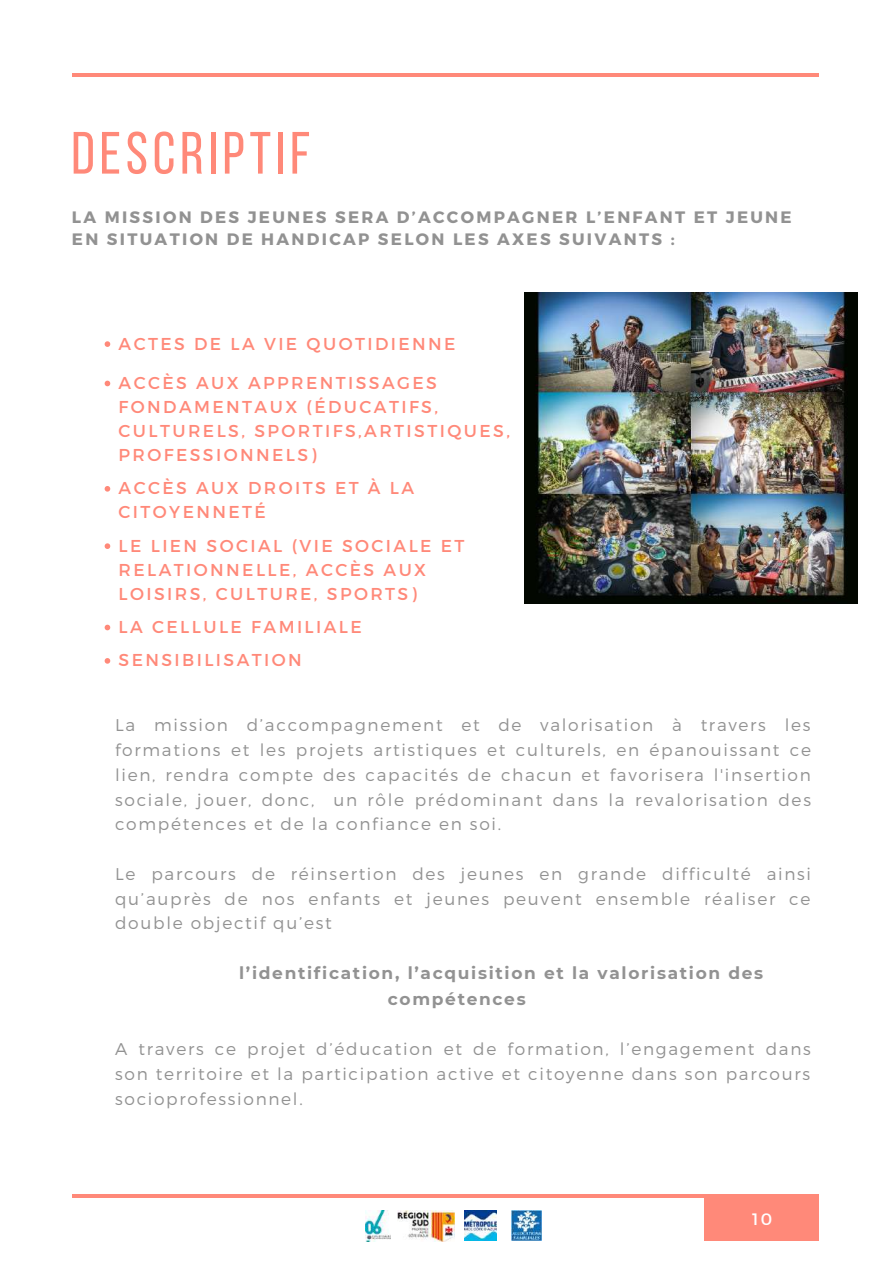
<style>
.page{position:relative;width:893px;height:1264px;background:#fff}
.page>*{position:absolute;margin:0;border:0;box-sizing:border-box;transform-origin:0 0}
.t1{font:59.55px "Bebas Neue";letter-spacing:.08em;color:#ff8979}
.t2{font:17.25px/24px "Montserrat";letter-spacing:.14em;color:#ff8979}
.t3{font:300 16.95px/24.8px "Montserrat";letter-spacing:.1em;color:#929292;text-align:justify}
.t4{font:700 16.95px/25.8px "Montserrat";letter-spacing:.1em;color:#929292}
.t5{font:700 16.5px/22.5px "Montserrat";letter-spacing:.14em;color:#929292}
.t6{font:16.5px "Montserrat";color:#fff}
</style>
<div class="page">
<hr style="left:72px;top:73px;width:747px;height:4px;background:#ff8979">
<div style="left:704px;top:1194px;width:114px;height:46px;background:#ff8979"></div>
<hr style="left:72px;top:1194px;width:747px;height:3px;background:#ff8979">
<img style="left:524px;top:293px;width:333px;height:310px">
<svg style="left:105px;top:341px;width:5px;height:6px"></svg>
<svg style="left:105px;top:380px;width:5px;height:6px"></svg>
<svg style="left:105px;top:486px;width:5px;height:5px"></svg>
<svg style="left:105px;top:543px;width:5px;height:6px"></svg>
<svg style="left:105px;top:624px;width:5px;height:6px"></svg>
<svg style="left:105px;top:658px;width:5px;height:5px"></svg>
<img style="left:365px;top:1210px;width:25px;height:31px">
<img style="left:397px;top:1210px;width:57px;height:31px">
<img style="left:464px;top:1210px;width:32px;height:30px">
<img style="left:511px;top:1210px;width:30px;height:30px">
<h1 class="t1" style="left:71px;top:129px;width:240px">DESCRIPTIF</h1>
<p class="t5" style="left:72px;top:205px;width:721px">LA MISSION DES JEUNES SERA D’ACCOMPAGNER L’ENFANT ET JEUNE<br>EN SITUATION DE HANDICAP SELON LES AXES SUIVANTS :</p>
<p class="t2" style="left:118px;top:330px;width:338px">ACTES DE LA VIE QUOTIDIENNE</p>
<p class="t2" style="left:118px;top:370px;width:393px">ACCÈS AUX APPRENTISSAGES<br>FONDAMENTAUX (ÉDUCATIFS,<br>CULTURELS, SPORTIFS,ARTISTIQUES,<br>PROFESSIONNELS)</p>
<p class="t2" style="left:118px;top:475px;width:297px">ACCÈS AUX DROITS ET À LA<br>CITOYENNETÉ</p>
<p class="t2" style="left:118px;top:532px;width:347px">LE LIEN SOCIAL (VIE SOCIALE ET<br>RELATIONNELLE, ACCÈS AUX<br>LOISIRS, CULTURE, SPORTS)</p>
<p class="t2" style="left:118px;top:609px;width:245px;line-height:33.3px">LA CELLULE FAMILIALE<br>SENSIBILISATION</p>
<p class="t3" style="left:115px;top:712px;width:697px">La mission d’accompagnement et de valorisation à travers les formations et les projets artistiques et culturels, en épanouissant ce lien, rendra compte des capacités de chacun et favorisera l'insertion sociale, jouer, donc, un rôle prédominant dans la revalorisation des compétences et de la confiance en soi.</p>
<p class="t3" style="left:115px;top:860px;width:697px">Le parcours de réinsertion des jeunes en grande difficulté ainsi qu’auprès de nos enfants et jeunes peuvent ensemble réaliser ce double objectif qu’est</p>
<p class="t4" style="left:388px;top:959px;width:377px;text-indent:-149px">l’identification, l’acquisition et la valorisation des compétences</p>
<p class="t3" style="left:115px;top:1036px;width:697px">A travers ce projet d’éducation et de formation, l’engagement dans son territoire et la participation active et citoyenne dans son parcours socioprofessionnel.</p>
<p class="t6" style="left:752px;top:1208px;width:22px">10</p>
</div>
